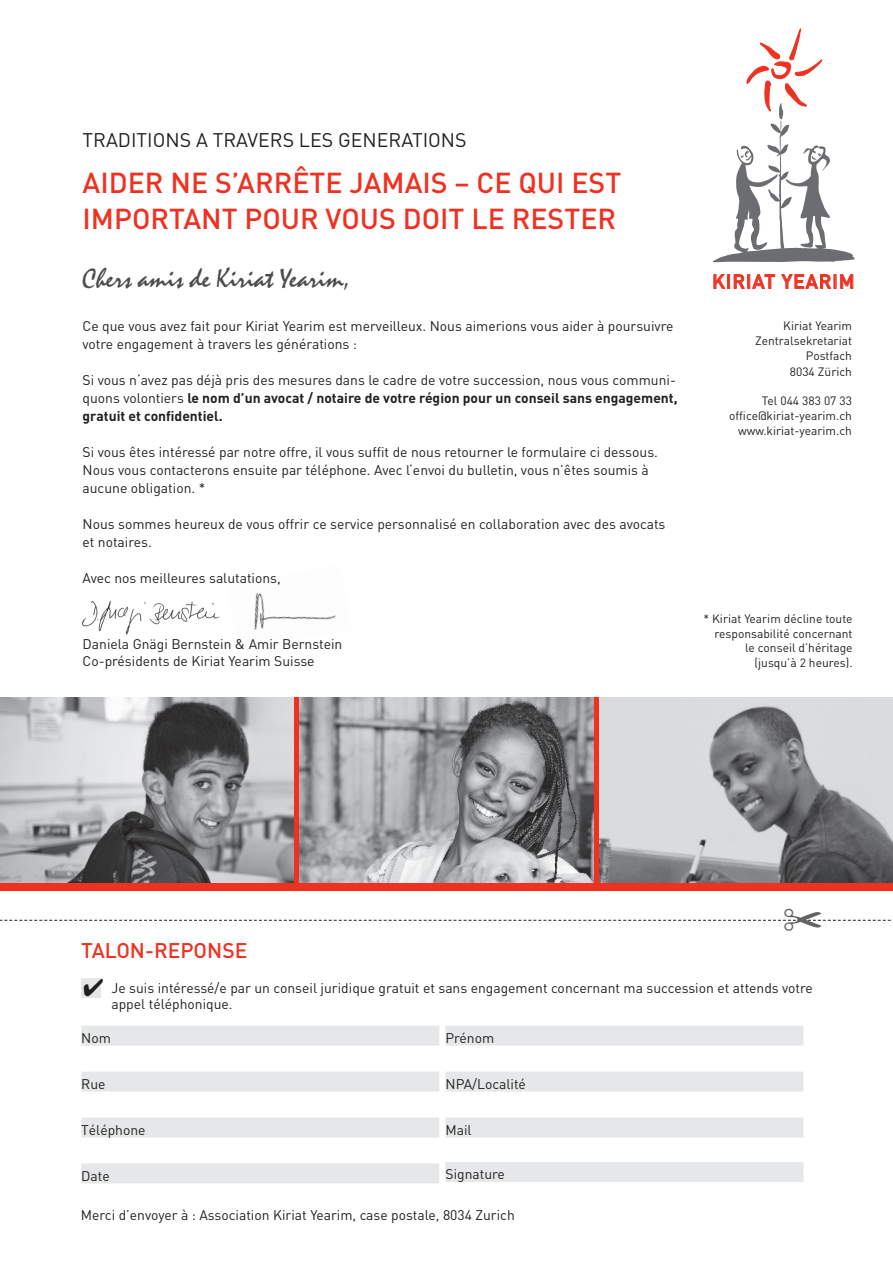
<style>
.page{position:relative;width:893px;height:1263px;background:#fff}
.page>*{position:absolute;margin:0;border:0;box-sizing:border-box;transform-origin:0 0}
.t1{font:500 28.5px/36px "DIN";color:#ef3122}
.t2{font:27px "Mistral";color:#4b4c4d}
.t3{font:500 21px "DIN";color:#ef3122}
.t4{font:19.5px "DIN";color:#231f20}
.t5{font:500 19.2px "DIN";letter-spacing:.05em;color:#ef3122}
.t6{font:13.8px/18px "DIN";color:#231f20}
.t7{font:12px/15px "DIN";color:#231f20;text-align:right}
.s1{font-weight:700}
</style>
<div class="page">
<img style="left:82px;top:600px;width:138px;height:35px">
<img style="left:254px;top:592px;width:82px;height:38px">
<div style="left:0;top:697px;width:893px;height:194px;background:linear-gradient(to right,#ef3122,#ef3122)"></div>
<svg style="left:713px;top:28px;width:142px;height:234px"></svg>
<svg style="left:714px;top:275px;width:61px;height:14px"></svg>
<svg style="left:782px;top:275px;width:71px;height:14px"></svg>
<div style="left:81px;top:1026px;width:358px;height:19px;background:#e6e7e9"></div>
<div style="left:81px;top:1071px;width:358px;height:20px;background:#e6e7e9"></div>
<div style="left:81px;top:1117px;width:358px;height:20px;background:#e6e7e9"></div>
<div style="left:81px;top:1163px;width:358px;height:20px;background:#e6e7e9"></div>
<div style="left:445px;top:1026px;width:358px;height:19px;background:#e6e7e9"></div>
<div style="left:445px;top:1071px;width:358px;height:20px;background:#e6e7e9"></div>
<div style="left:445px;top:1117px;width:358px;height:20px;background:#e6e7e9"></div>
<div style="left:445px;top:1162px;width:358px;height:20px;background:#e6e7e9"></div>
<img style="left:300px;top:697px;width:293px;height:185px">
<div style="left:81px;top:978px;width:20px;height:20px;background:#e6e7e9"></div>
<img style="left:0;top:697px;width:293px;height:185px">
<img style="left:600px;top:697px;width:293px;height:185px">
<svg style="left:0;top:919px;width:893px;height:2px"></svg>
<h3 class="t4" style="left:83px;top:127px;width:386px">TRADITIONS A TRAVERS LES GENERATIONS</h3>
<h1 class="t1" style="left:83px;top:164px;width:540px">AIDER NE S’ARRÊTE JAMAIS – CE QUI EST<br>IMPORTANT POUR VOUS DOIT LE RESTER</h1>
<h2 class="t2" style="left:83px;top:263px;width:269px">Chers amis de Kiriat Yearim,</h2>
<p class="t6" style="left:83px;top:317px;width:592px">Ce que vous avez fait pour Kiriat Yearim est merveilleux. Nous aimerions vous aider à poursuivre votre engagement à travers les générations :</p>
<p class="t6" style="left:83px;top:371px;width:597px">Si vous n‘avez pas déjà pris des mesures dans le cadre de votre succession, nous vous communi&shy;quons volontiers <span class="s1">le nom d’un avocat / notaire de votre région pour un conseil sans engagement, gratuit et confidentiel.</span></p>
<p class="t6" style="left:83px;top:443px;width:577px">Si vous êtes intéressé par notre offre, il vous suffit de nous retourner le formulaire ci dessous.<br>Nous vous contacterons ensuite par téléphone. Avec l‘envoi du bulletin, vous n’êtes soumis à aucune obligation. *</p>
<p class="t6" style="left:83px;top:515px;width:584px">Nous sommes heureux de vous offrir ce service personnalisé en collaboration avec des avocats et notaires.</p>
<p class="t6" style="left:83px;top:569px;width:200px">Avec nos meilleures salutations,</p>
<p class="t6" style="left:83px;top:636px;width:261px;line-height:16.6px">Daniela Gnägi Bernstein &amp; Amir Bernstein<br>Co-présidents de Kiriat Yearim Suisse</p>
<h3 class="t5" style="left:712px;top:269px;width:144px">KIRIAT YEARIM</h3>
<p class="t7" style="left:755px;top:318px;width:98px">Kiriat Yearim<br>Zentralsekretariat<br>Postfach</p>
<p class="t7" style="left:790px;top:364px;width:64px">8034 Zürich</p>
<p class="t7" style="left:729px;top:393px;width:124px">Tel 044 383 07 33 office@kiriat-yearim.ch www.kiriat-yearim.ch</p>
<p class="t7" style="left:703px;top:612px;width:151px;line-height:14.4px">* Kiriat Yearim décline toute responsabilité concernant le conseil d’héritage (jusqu’à 2 heures).</p>
<h3 class="t3" style="left:81px;top:937px;width:168px">TALON-REPONSE</h3>
<p class="t6" style="left:111px;top:979px;width:703px;line-height:16.5px">Je suis intéressé/e par un conseil juridique gratuit et sans engagement concernant ma succession et attends votre appel téléphonique.</p>
<p class="t6" style="left:81px;top:1028px;width:31px">Nom</p>
<p class="t6" style="left:81px;top:1074px;width:26px">Rue</p>
<p class="t6" style="left:81px;top:1120px;width:66px">Téléphone</p>
<p class="t6" style="left:81px;top:1166px;width:30px">Date</p>
<p class="t6" style="left:445px;top:1028px;width:50px">Prénom</p>
<p class="t6" style="left:445px;top:1074px;width:82px">NPA/Localité</p>
<p class="t6" style="left:445px;top:1120px;width:28px">Mail</p>
<p class="t6" style="left:445px;top:1165px;width:61px">Signature</p>
<p class="t6" style="left:81px;top:1206px;width:435px">Merci d’envoyer à : Association Kiriat Yearim, case postale, 8034 Zurich</p>
</div>
